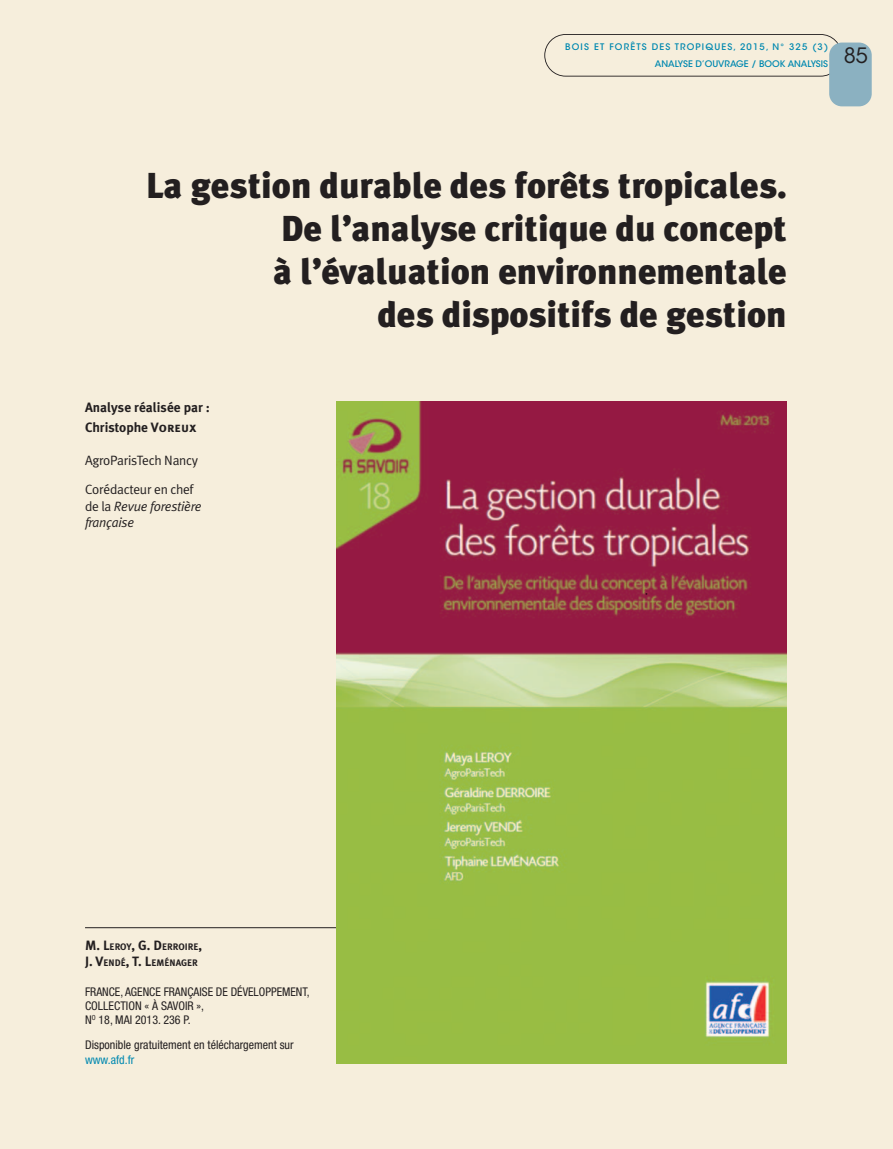
<style>
.page{position:relative;width:893px;height:1149px;background:#fff}
.page>*{position:absolute;margin:0;border:0;box-sizing:border-box;transform-origin:0 0}
.t1{font:900 36px/43.2px "Meta Plus";color:#231f20;text-align:right}
.t2{font:21px "ITC Avant Garde Std";color:#231f20}
.t3{font:700 13.5px/20.4px "Meta Plus";color:#231f20}
.t4{font:13.5px/29px "Meta Plus Normal";letter-spacing:-.02em;color:#231f20}
.t5{font:italic 13.5px/16.2px "Meta Plus Normal";letter-spacing:-.02em;color:#231f20}
.t6{font:condensed 12px/14.4px "Helvetica Neue";color:#231f20}
.t7{font:condensed 12px "Helvetica Neue";color:#0088b0}
.t8{font:700 9.45px/16.2px "Meta Plus";color:#231f20}
.t9{font:500 9px/17.2px "ITC Avant Garde Std";letter-spacing:.13em;color:#0088b0;text-align:right}
.s1{font-family:"Meta Plus Bold Caps";font-weight:400}
.s2{font-style:normal}
.s3{font-size:13.5px}
</style>
<div class="page">
<div style="left:0;top:0;width:893px;height:1148px;background:#f6eedc"></div>
<hr style="left:85px;top:927px;width:281px;height:1px;background:#231f20">
<img style="left:337px;top:401px;width:450px;height:662px">
<svg style="left:544px;top:34px;width:298px;height:43px"></svg>
<div style="left:829px;top:43px;width:43px;height:63px;background:#8bb1c1;border-radius:13px"></div>
<p class="t9" style="left:565px;top:38px;width:264px">BOIS ET FORÊTS DES TROPIQUES, 2015, N° 325 (3)<br>ANALYSE D’OUVRAGE / BOOK ANALYSIS</p>
<h2 class="t2" style="left:844px;top:43px;width:26px">85</h2>
<h1 class="t1" style="left:146px;top:163px;width:642px">La gestion durable des forêts tropicales.<br>De l’analyse critique du concept<br>à l’évaluation environnementale<br>des dispositifs de gestion</h1>
<p class="t3" style="left:85px;top:396px;width:126px">Analyse réalisée par :<br>Christophe V<span class="s1">oreux</span></p>
<p class="t4" style="left:85px;top:446px;width:115px">AgroParisTech Nancy<br>Corédacteur en chef</p>
<p class="t5" style="left:85px;top:497px;width:118px"><span class="s2">de la</span> Revue forestière française</p>
<p class="t8" style="left:85px;top:938px;width:119px"><span class="s3">M.</span> <span class="s3">L</span>EROY<span class="s3">, G.</span> <span class="s3">D</span>ERROIRE<span class="s3">,<br>J.</span> <span class="s3">V</span>ENDÉ<span class="s3">, T.</span> <span class="s3">L</span>EMÉNAGER</p>
<p class="t6" style="left:85px;top:983px;width:226px">FRANCE, AGENCE FRANÇAISE DE DÉVELOPPEMENT,<br>COLLECTION « À SAVOIR »,<br>N<sup>O</sup> 18, MAI 2013. 236 P.</p>
<p class="t6" style="left:85px;top:1037px;width:210px">Disponible gratuitement en téléchargement sur</p>
<p class="t7" style="left:85px;top:1052px;width:51px">www.afd.fr</p>
</div>
